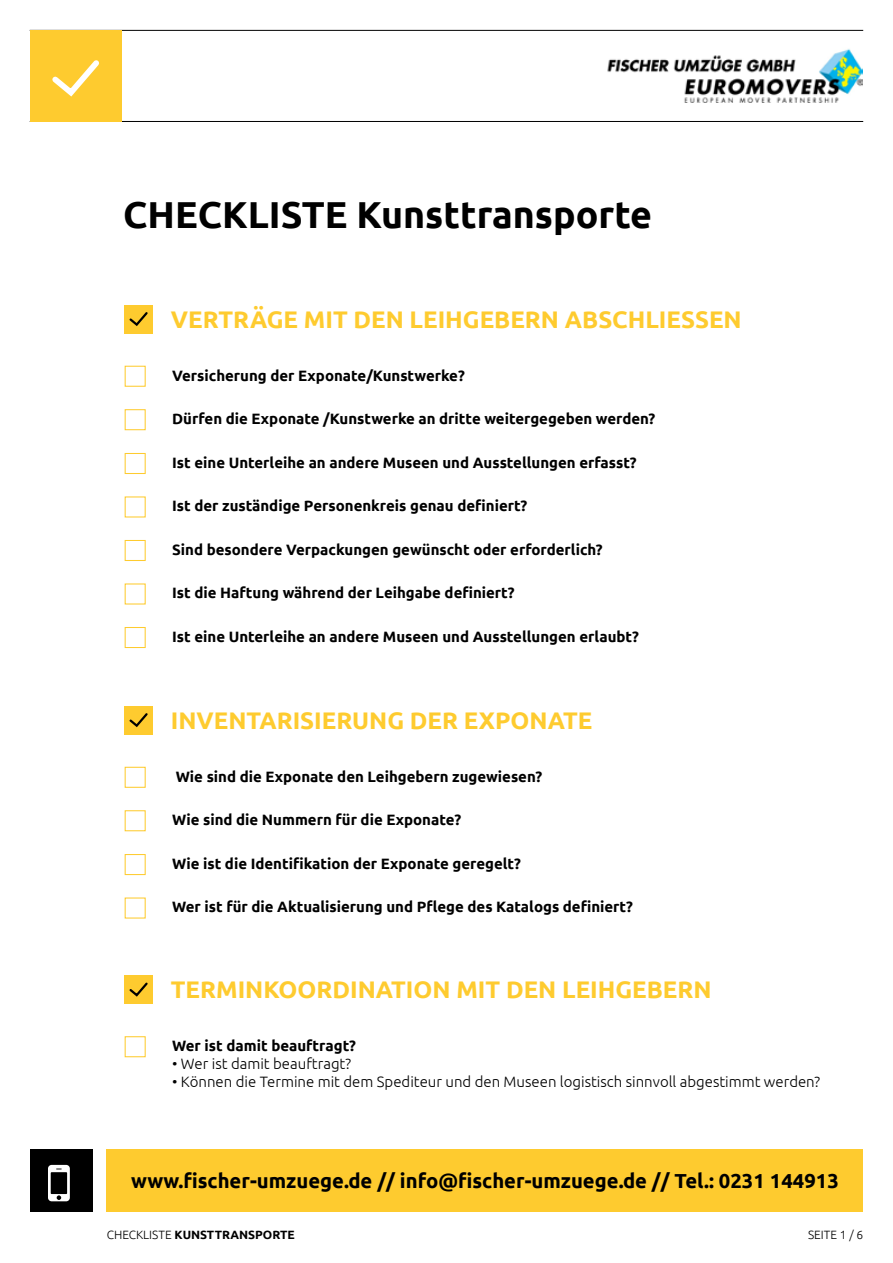
<style>
.page{position:relative;width:893px;height:1263px;background:#fff}
.page>*{position:absolute;margin:0;border:0;box-sizing:border-box;transform-origin:0 0}
.t1{font:700 37.5px "Ubuntu";color:#000}
.t2{font:700 24px "Ubuntu";color:#fecb2f}
.t3{font:700 20.25px "Ubuntu";color:#000}
.t4{font:700 15px "Ubuntu";color:#000}
.t5{font:300 15px "Ubuntu";color:#000}
.t6{font:700 12px "Ubuntu";color:#000}
.t7{font:300 12px "Ubuntu";color:#000}
.s1{font-weight:300}
</style>
<div class="page">
<hr style="left:30px;top:121px;width:833px;height:1px;background:#000">
<hr style="left:30px;top:30px;width:833px;height:1px;background:#000">
<div style="left:30px;top:30px;width:92px;height:92px;background:#fecb2f"></div>
<div style="left:107px;top:1149px;width:756px;height:63px;background:#fecb2f"></div>
<div style="left:30px;top:1149px;width:63px;height:63px;background:#000"></div>
<svg style="left:48px;top:1165px;width:22px;height:36px"></svg>
<svg style="left:52px;top:60px;width:47px;height:37px"></svg>
<img style="left:607px;top:49px;width:256px;height:53px">
<div style="left:124px;top:305px;width:29px;height:29px;background:#fecb2f"></div>
<svg style="left:129px;top:312px;width:19px;height:14px"></svg>
<div style="left:125px;top:366px;width:21px;height:21px;border:1px solid #fecb2f"></div>
<div style="left:125px;top:409px;width:21px;height:21px;border:1px solid #fecb2f"></div>
<div style="left:125px;top:453px;width:21px;height:21px;border:1px solid #fecb2f"></div>
<div style="left:125px;top:540px;width:21px;height:21px;border:1px solid #fecb2f"></div>
<div style="left:125px;top:627px;width:21px;height:21px;border:1px solid #fecb2f"></div>
<div style="left:124px;top:706px;width:29px;height:29px;background:#fecb2f"></div>
<svg style="left:129px;top:713px;width:19px;height:15px"></svg>
<div style="left:125px;top:767px;width:21px;height:21px;border:1px solid #fecb2f"></div>
<div style="left:125px;top:810px;width:21px;height:21px;border:1px solid #fecb2f"></div>
<div style="left:125px;top:854px;width:21px;height:21px;border:1px solid #fecb2f"></div>
<div style="left:124px;top:975px;width:29px;height:29px;background:#fecb2f"></div>
<svg style="left:129px;top:982px;width:19px;height:15px"></svg>
<div style="left:125px;top:1036px;width:21px;height:21px;border:1px solid #fecb2f"></div>
<h1 class="t1" style="left:123px;top:192px;width:530px">CHECKLISTE Kunsttransporte</h1>
<h2 class="t2" style="left:171px;top:305px;width:572px">VERTRÄGE MIT DEN LEIHGEBERN ABSCHLIESSEN</h2>
<p class="t4" style="left:172px;top:366px;width:294px">Versicherung der Exponate/Kunstwerke?</p>
<p class="t4" style="left:172px;top:410px;width:485px">Dürfen die Exponate /Kunstwerke an dritte weitergegeben werden?</p>
<p class="t4" style="left:172px;top:453px;width:466px">Ist eine Unterleihe an andere Museen und Ausstellungen erfasst?</p>
<p class="t4" style="left:172px;top:497px;width:357px">Ist der zuständige Personenkreis genau definiert?</p>
<p class="t4" style="left:172px;top:540px;width:432px">Sind besondere Verpackungen gewünscht oder erforderlich?</p>
<p class="t4" style="left:172px;top:584px;width:344px">Ist die Haftung während der Leihgabe definiert?</p>
<p class="t4" style="left:172px;top:627px;width:468px">Ist eine Unterleihe an andere Museen und Ausstellungen erlaubt?</p>
<h2 class="t2" style="left:171px;top:706px;width:423px">INVENTARISIERUNG DER EXPONATE</h2>
<p class="t4" style="left:176px;top:767px;width:368px">Wie sind die Exponate den Leihgebern zugewiesen?</p>
<p class="t4" style="left:172px;top:811px;width:291px">Wie sind die Nummern für die Exponate?</p>
<p class="t4" style="left:172px;top:854px;width:350px">Wie ist die Identifikation der Exponate geregelt?</p>
<p class="t4" style="left:172px;top:898px;width:462px">Wer ist für die Aktualisierung und Pflege des Katalogs definiert?</p>
<h2 class="t2" style="left:171px;top:975px;width:542px">TERMINKOORDINATION MIT DEN LEIHGEBERN</h2>
<p class="t4" style="left:172px;top:1036px;width:185px">Wer ist damit beauftragt?</p>
<p class="t5" style="left:172px;top:1055px;width:180px">• Wer ist damit beauftragt?</p>
<p class="t5" style="left:172px;top:1073px;width:650px">• Können die Termine mit dem Spediteur und den Museen logistisch sinnvoll abgestimmt werden?</p>
<h3 class="t3" style="left:131px;top:1168px;width:709px">www.fischer-umzuege.de // info@fischer-umzuege.de // Tel.: 0231 144913</h3>
<p class="t6" style="left:107px;top:1228px;width:190px"><span class="s1">CHECKLISTE</span> KUNSTTRANSPORTE</p>
<p class="t7" style="left:808px;top:1228px;width:57px">SEITE 1 / 6</p>
</div>
